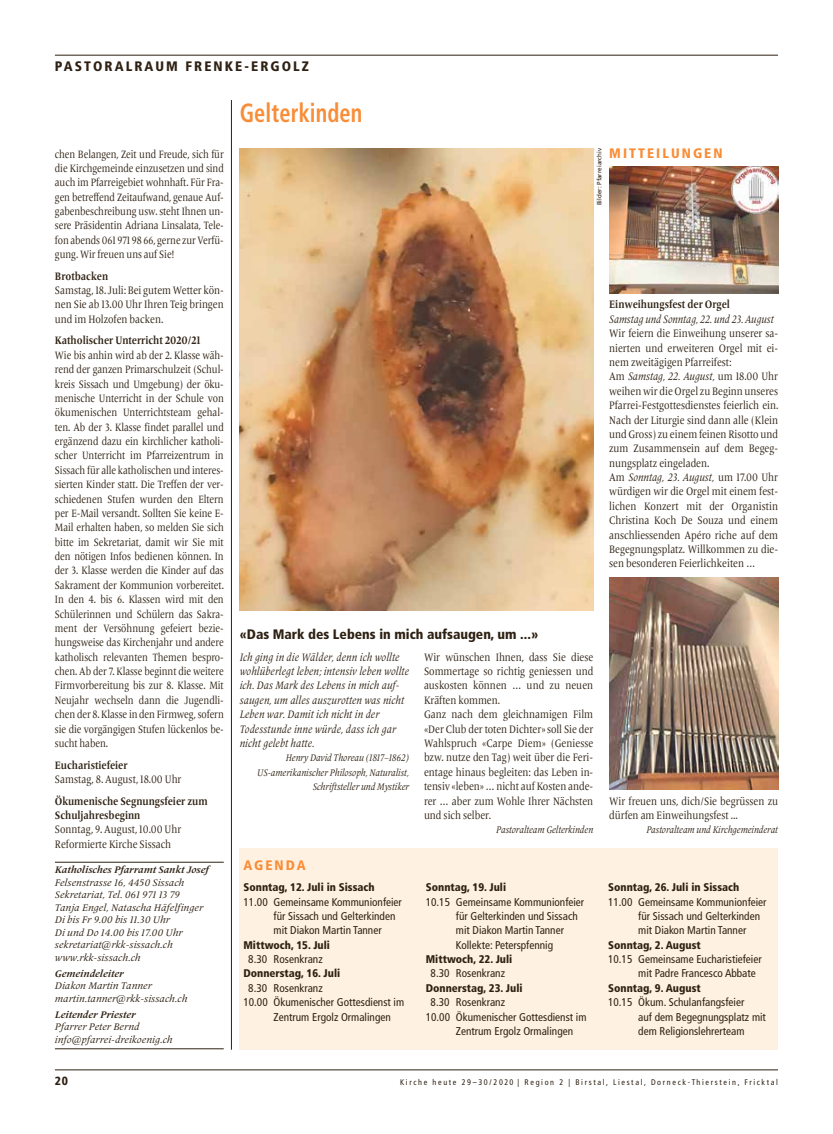
<style>
.page{position:relative;width:833px;height:1134px;background:#fff}
.page>*{position:absolute;margin:0;border:0;box-sizing:border-box;transform-origin:0 0}
.t1{font:700 condensed 26.25px "Frutiger";letter-spacing:.005em;color:#f98d37;scale:.85 1}
.t2{font:900 condensed 13.75px "Frutiger";color:#2e2113}
.t3{font:900 condensed 13.75px "Frutiger";letter-spacing:.15em;color:#2e2113}
.t4{font:900 condensed 13.75px "Frutiger";letter-spacing:.15em;color:#f98d37}
.t5{font:900 condensed 11.88px "Frutiger";color:#2e2113}
.t6{font:11.25px/14.4px "Frutiger Serif LT Pro";color:#2e2113;scale:.85 1}
.t7{font:condensed 11.25px/14.4px "Frutiger";color:#2e2113}
.t8{font:italic 11.25px/14.4px "Frutiger Serif LT Pro";letter-spacing:.01em;color:#2e2113;scale:.85 1}
.t9{font:700 11.25px/14.4px "Frutiger Serif LT Pro";color:#2e2113;scale:.85 1}
.t10{font:italic 11.25px "Frutiger Serif LT Pro";letter-spacing:.01em;color:#2e2113;scale:.83 1}
.t11{font:11.12px/14.4px "Frutiger Serif LT Pro";letter-spacing:-.005em;color:#2e2113;text-align:justify;scale:.83 1}
.t12{font:900 condensed 11.12px "Frutiger";color:#2e2113}
.t13{font:italic 10px/12.5px "Frutiger Serif LT Pro";color:#2e2113}
.t14{font:italic 10px/14.4px "Frutiger Serif LT Pro";color:#2e2113;text-align:right;scale:.85 1}
.t15{font:italic 700 10px "Frutiger Serif LT Pro";color:#2e2113}
.t16{font:condensed 8.12px "Frutiger";letter-spacing:.2em;color:#2e2113}
.t17{font:6.25px "Frutiger";color:#2e2113}
.s1{font-style:italic}
</style>
<div class="page">
<hr style="left:55px;top:1070px;width:723px;height:1px;background:#2e2113">
<hr style="left:231px;top:100px;width:1px;height:950px;background:#2e2113">
<hr style="left:55px;top:55px;width:723px;height:1px;background:#2e2113">
<img style="left:609px;top:166px;width:169px;height:128px">
<img style="left:609px;top:578px;width:169px;height:212px">
<img style="left:240px;top:148px;width:353px;height:462px">
<div style="left:240px;top:848px;width:538px;height:201px;background:#fff1e1"></div>
<hr style="left:55px;top:862px;width:169px;height:1px;background:#2e2113">
<hr style="left:55px;top:1048px;width:169px;height:1px;background:#2e2113">
<p class="t3" style="left:55px;top:58px;width:256px">PASTORALRAUM FRENKE-ERGOLZ</p>
<h1 class="t1" style="left:240px;top:97px;width:146px">Gelterkinden</h1>
<p class="t11" style="left:55px;top:147px;width:205px">chen Belangen, Zeit und Freude, sich für die Kirchgemeinde einzusetzen und sind auch im Pfarreigebiet wohnhaft. Für Fra&shy;gen betreffend Zeitaufwand, genaue Auf&shy;gabenbeschreibung usw. steht Ihnen un&shy;sere Präsidentin Adriana Linsalata, Tele&shy;fon abends 061 971 98 66, gerne zur Verfü&shy;gung. Wir freuen uns auf Sie!</p>
<p class="t9" style="left:55px;top:269px;width:64px">Brotbacken</p>
<p class="t6" style="left:55px;top:283px;width:200px;text-align:justify">Samstag, 18. Juli: Bei gutem Wetter kön&shy;nen Sie ab 13.00 Uhr Ihren Teig bringen und im Holzofen backen.</p>
<p class="t9" style="left:55px;top:334px;width:173px">Katholischer Unterricht 2020/21</p>
<p class="t11" style="left:55px;top:348px;width:205px">Wie bis anhin wird ab der 2. Klasse wäh&shy;rend der ganzen Primarschulzeit (Schul&shy;kreis Sissach und Umgebung) der öku&shy;menische Unterricht in der Schule von ökumenischen Unterrichtsteam gehal&shy;ten. Ab der 3. Klasse findet parallel und ergänzend dazu ein kirchlicher katholi&shy;scher Unterricht im Pfarreizentrum in Sissach für alle katholischen und interes&shy;sierten Kinder statt. Die Treffen der ver&shy;schiedenen Stufen wurden den Eltern per E-Mail versandt. Sollten Sie keine E-Mail erhalten haben, so melden Sie sich bitte im Sekretariat, damit wir Sie mit den nötigen Infos bedienen können. In der 3. Klasse werden die Kinder auf das Sakrament der Kommunion vorbereitet.<br>In den 4. bis 6. Klassen wird mit den Schülerinnen und Schülern das Sakra&shy;ment der Versöhnung gefeiert bezie&shy;hungsweise das Kirchenjahr und andere katholisch relevanten Themen bespro&shy;chen. Ab der 7. Klasse beginnt die weitere Firmvorbereitung bis zur 8. Klasse. Mit Neujahr wechseln dann die Jugendli&shy;chen der 8. Klasse in den Firmweg, sofern sie die vorgängigen Stufen lückenlos be&shy;sucht haben.</p>
<p class="t9" style="left:55px;top:758px;width:87px">Eucharistiefeier</p>
<p class="t6" style="left:55px;top:772px;width:150px">Samstag, 8. August, 18.00 Uhr</p>
<p class="t9" style="left:55px;top:794px;width:181px">Ökumenische Segnungsfeier zum<br>Schuljahresbeginn</p>
<p class="t6" style="left:55px;top:822px;width:150px">Sonntag, 9. August, 10.00 Uhr<br>Reformierte Kirche Sissach</p>
<p class="t15" style="left:55px;top:863px;width:155px">Katholisches Pfarramt Sankt Josef</p>
<p class="t13" style="left:55px;top:876px;width:150px">Felsenstrasse 16, 4450 Sissach<br>Sekretariat, Tel. 061 971 13 79<br>Tanja Engel, Natascha Häfelfinger<br>Di bis Fr 9.00 bis 11.30 Uhr<br>Di und Do 14.00 bis 17.00 Uhr sekretariat@rkk-sissach.ch www.rkk-sissach.ch</p>
<p class="t15" style="left:55px;top:967px;width:70px">Gemeindeleiter</p>
<p class="t13" style="left:55px;top:979px;width:134px">Diakon Martin Tanner martin.tanner@rkk-sissach.ch</p>
<p class="t15" style="left:55px;top:1008px;width:82px">Leitender Priester</p>
<p class="t13" style="left:55px;top:1020px;width:119px">Pfarrer Peter Bernd info@pfarrei-dreikoenig.ch</p>
<p class="t17" style="left:595px;top:205px;width:59px;rotate:-90deg">Bilder: Pfarreiarchiv</p>
<p class="t4" style="left:609px;top:144px;width:115px">MITTEILUNGEN</p>
<p class="t9" style="left:609px;top:298px;width:144px">Einweihungsfest der Orgel</p>
<p class="t10" style="left:609px;top:312px;width:200px">Samstag und Sonntag, 22. und 23. August</p>
<p class="t6" style="left:609px;top:326px;width:200px">Wir feiern die Einweihung unserer sa&shy;nierten und erweiteren Orgel mit ei&shy;nem zweitägigen Pfarreifest:<br>Am <span class="s1">Samstag, 22. August,</span> um 18.00 Uhr weihen wir die Orgel zu Beginn unseres Pfarrei-Festgottesdienstes feierlich ein.<br>Nach der Liturgie sind dann alle (Klein und Gross) zu einem feinen Risotto und zum Zusammensein auf dem Begeg&shy;nungsplatz eingeladen.<br>Am <span class="s1">Sonntag, 23. August,</span> um 17.00 Uhr würdigen wir die Orgel mit einem fest&shy;lichen Konzert mit der Organistin Christina Koch De Souza und einem anschliessenden Apéro riche auf dem Begegnungsplatz. Willkommen zu die&shy;sen besonderen Feierlichkeiten …</p>
<p class="t2" style="left:240px;top:626px;width:300px">«Das Mark des Lebens in mich aufsaugen, um ...»</p>
<p class="t8" style="left:240px;top:650px;width:201px">Ich ging in die Wälder, denn ich wollte wohlüberlegt leben; intensiv leben wollte ich. Das Mark des Lebens in mich auf&shy;saugen, um alles auszurotten was nicht Leben war. Damit ich nicht in der Todesstunde inne würde, dass ich gar nicht gelebt hatte.</p>
<p class="t14" style="left:257px;top:751px;width:180px">Henry David Thoreau (1817–1862)<br>US-amerikanischer Philosoph, Naturalist,<br>Schriftsteller und Mystiker</p>
<p class="t6" style="left:424px;top:650px;width:201px">Wir wünschen Ihnen, dass Sie diese<br>Sommertage so richtig geniessen und auskosten können … und zu neuen<br>Kräften kommen.<br>Ganz nach dem gleichnamigen Film «Der Club der toten Dichter» soll Sie der<br>Wahlspruch «Carpe Diem» (Geniesse bzw. nutze den Tag) weit über die Feri&shy;entage hinaus begleiten: das Leben in&shy;tensiv «leben» … nicht auf Kosten ande&shy;rer … aber zum Wohle Ihrer Nächsten und sich selber.</p>
<p class="t14" style="left:496px;top:823px;width:116px">Pastoralteam Gelterkinden</p>
<p class="t4" style="left:243px;top:857px;width:64px">AGENDA</p>
<p class="t12" style="left:243px;top:881px;width:133px">Sonntag, 12. Juli in Sissach</p>
<p class="t7" style="left:273px;top:894px;width:130px;text-indent:-30px">11.00 Gemeinsame Kommunionfeier für Sissach und Gelterkinden mit Diakon Martin Tanner</p>
<p class="t12" style="left:243px;top:938px;width:88px">Mittwoch, 15. Juli</p>
<p class="t7" style="left:248px;top:952px;width:76px">8.30 Rosenkranz</p>
<p class="t12" style="left:243px;top:967px;width:98px">Donnerstag, 16. Juli</p>
<p class="t7" style="left:248px;top:981px;width:76px">8.30 Rosenkranz</p>
<p class="t7" style="left:243px;top:995px;width:162px">10.00 Ökumenischer Gottesdienst im</p>
<p class="t7" style="left:273px;top:1009px;width:119px">Zentrum Ergolz Ormalingen</p>
<p class="t12" style="left:426px;top:881px;width:82px">Sonntag, 19. Juli</p>
<p class="t7" style="left:456px;top:894px;width:130px;text-indent:-30px">10.15 Gemeinsame Kommunionfeier für Gelterkinden und Sissach mit Diakon Martin Tanner<br>Kollekte:Peterspfennig</p>
<p class="t12" style="left:426px;top:952px;width:88px">Mittwoch, 22. Juli</p>
<p class="t7" style="left:430px;top:966px;width:76px">8.30 Rosenkranz</p>
<p class="t12" style="left:426px;top:981px;width:98px">Donnerstag, 23. Juli</p>
<p class="t7" style="left:430px;top:995px;width:76px">8.30 Rosenkranz</p>
<p class="t7" style="left:426px;top:1009px;width:162px">10.00 Ökumenischer Gottesdienst im</p>
<p class="t7" style="left:456px;top:1024px;width:119px">Zentrum Ergolz Ormalingen</p>
<p class="t6" style="left:609px;top:794px;width:200px">Wir freuen uns, dich/Sie begrüssen zu dürfen am Einweihungsfest ...</p>
<p class="t14" style="left:646px;top:823px;width:156px">Pastoralteam und Kirchgemeinderat</p>
<p class="t12" style="left:608px;top:881px;width:133px">Sonntag, 26. Juli in Sissach</p>
<p class="t7" style="left:638px;top:894px;width:130px;text-indent:-30px">11.00 Gemeinsame Kommunionfeier für Sissach und Gelterkinden mit Diakon Martin Tanner</p>
<p class="t12" style="left:608px;top:938px;width:94px">Sonntag, 2. August</p>
<p class="t7" style="left:638px;top:952px;width:125px;text-indent:-30px">10.15 Gemeinsame Eucharistiefeier mit Padre Francesco Abbate</p>
<p class="t12" style="left:608px;top:981px;width:94px">Sonntag, 9. August</p>
<p class="t7" style="left:638px;top:995px;width:129px;text-indent:-30px">10.15 Ökum. Schulanfangsfeier<br>auf dem Begegnungsplatz mit dem Religionslehrerteam</p>
<p class="t5" style="left:55px;top:1074px;width:15px">20</p>
<p class="t16" style="left:400px;top:1077px;width:379px">Kirche heute 29–30/2020 | Region 2 | Birstal,Liestal,Dorneck-Thierstein,Fricktal</p>
</div>
